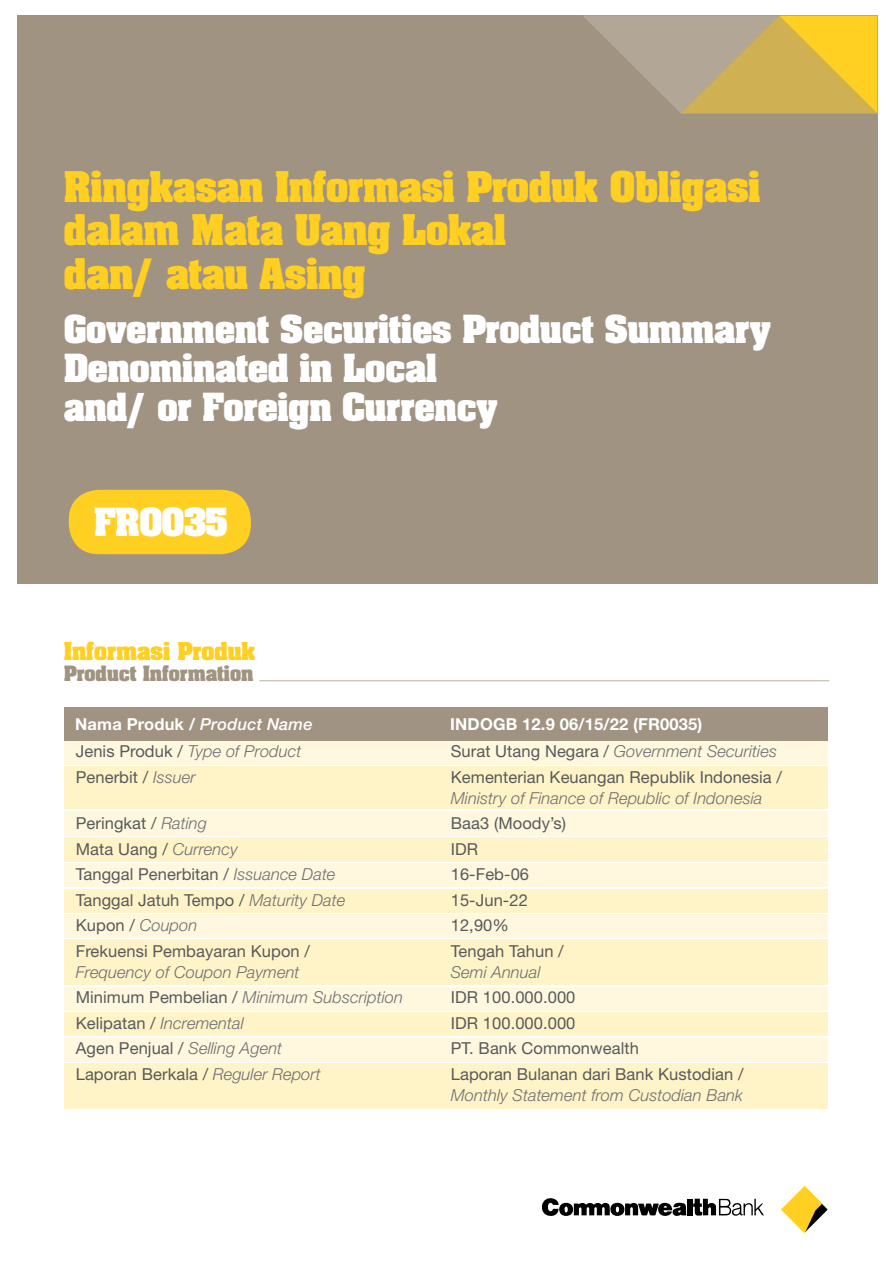
<style>
.page{position:relative;width:893px;height:1263px;background:#fff}
.page>*{position:absolute;margin:0;border:0;box-sizing:border-box;transform-origin:0 0}
.t1{font:700 36px/43.5px "Aachen";letter-spacing:-.01em;color:#ffcf22}
.t2{font:700 33px/39px "Aachen";letter-spacing:-.01em;color:#fff}
.t3{font:700 21px "Aachen";color:#ffcf22}
.t4{font:700 18px "Aachen";color:#a09382}
.t5{font:16.5px "Helvetica Neue LT Std";letter-spacing:.005em;color:#58595b}
.t6{font:italic 300 16.5px "Helvetica Neue LT Std";letter-spacing:.005em;color:#6d6e71}
.t7{font:700 16.5px "Helvetica Neue LT Std";letter-spacing:.01em;color:#fff}
.s1{font-weight:500;font-style:italic}
.s2{font-weight:400;font-style:normal;color:#58595b}
.s3{font-weight:300;font-style:italic;color:#6d6e71}
</style>
<div class="page">
<div style="left:17px;top:16px;width:860px;height:568px;background:#a09382"></div>
<div style="left:69px;top:490px;width:182px;height:64px;background:#ffcf22;border-radius:30px"></div>
<div style="left:65px;top:740px;width:763px;height:25px;background:#fff7de"></div>
<div style="left:65px;top:811px;width:763px;height:25px;background:#fff7de"></div>
<div style="left:65px;top:863px;width:763px;height:24px;background:#fff7de"></div>
<div style="left:65px;top:986px;width:763px;height:24px;background:#fff7de"></div>
<div style="left:65px;top:914px;width:763px;height:24px;background:#fff7de"></div>
<div style="left:65px;top:1037px;width:763px;height:24px;background:#fff7de"></div>
<div style="left:65px;top:837px;width:763px;height:25px;background:#fff3c8"></div>
<div style="left:65px;top:888px;width:763px;height:24px;background:#fff3c8"></div>
<div style="left:65px;top:1012px;width:763px;height:24px;background:#fff3c8"></div>
<div style="left:65px;top:939px;width:763px;height:45px;background:#fff3c8"></div>
<div style="left:65px;top:1063px;width:763px;height:45px;background:#fff3c8"></div>
<div style="left:65px;top:767px;width:763px;height:42px;background:#fff3c8"></div>
<svg style="left:584px;top:16px;width:293px;height:98px"></svg>
<div style="left:65px;top:707px;width:763px;height:33px;background:#a09382"></div>
<svg style="left:542px;top:1198px;width:144px;height:18px"></svg>
<div style="left:687px;top:1199px;width:5px;height:16px;background:#000"></div>
<svg style="left:693px;top:1199px;width:71px;height:17px"></svg>
<svg style="left:781px;top:1186px;width:47px;height:48px"></svg>
<hr style="left:259px;top:680px;width:570px;height:1px;background:#bbb0a1">
<h1 class="t1" style="left:64px;top:163px;width:698px">Ringkasan Informasi Produk Obligasi dalam Mata Uang Lokal<br>dan/ atau Asing</h1>
<h2 class="t2" style="left:64px;top:308px;width:708px">Government Securities Product Summary<br>Denominated in Local<br>and/ or Foreign Currency</h2>
<h2 class="t2" style="left:94px;top:502px;width:135px">FR0035</h2>
<p class="t3" style="left:64px;top:635px;width:193px">Informasi Produk</p>
<p class="t4" style="left:64px;top:660px;width:191px">Product Information</p>
<p class="t7" style="left:75px;top:714px;width:239px">Nama Produk / <span class="s1">Product Name</span></p>
<p class="t7" style="left:450px;top:714px;width:254px">INDOGB 12.9 06/15/22 (FR0035)</p>
<p class="t6" style="left:76px;top:741px;width:227px"><span class="s2">Jenis Produk /</span> Type of Product</p>
<p class="t6" style="left:451px;top:741px;width:328px"><span class="s2">Surat Utang Negara /</span> Government Securities</p>
<p class="t5" style="left:76px;top:767px;width:121px">Penerbit / <span class="s3">Issuer</span></p>
<p class="t5" style="left:451px;top:767px;width:333px">Kementerian Keuangan Republik Indonesia /</p>
<p class="t6" style="left:451px;top:788px;width:313px">Ministry of Finance of Republic of Indonesia</p>
<p class="t5" style="left:76px;top:813px;width:133px">Peringkat / <span class="s3">Rating</span></p>
<p class="t5" style="left:451px;top:813px;width:117px">Baa3 (Moody’s)</p>
<p class="t5" style="left:76px;top:839px;width:164px">Mata Uang / <span class="s3">Currency</span></p>
<p class="t5" style="left:451px;top:839px;width:29px">IDR</p>
<p class="t5" style="left:76px;top:864px;width:261px">Tanggal Penerbitan / <span class="s3">Issuance Date</span></p>
<p class="t5" style="left:451px;top:864px;width:80px">16-Feb-06</p>
<p class="t5" style="left:76px;top:890px;width:271px">Tanggal Jatuh Tempo / <span class="s3">Maturity Date</span></p>
<p class="t5" style="left:451px;top:890px;width:79px">15-Jun-22</p>
<p class="t5" style="left:76px;top:915px;width:123px">Kupon / <span class="s3">Coupon</span></p>
<p class="t5" style="left:451px;top:915px;width:60px">12,90%</p>
<p class="t5" style="left:76px;top:941px;width:236px">Frekuensi Pembayaran Kupon /</p>
<p class="t5" style="left:451px;top:941px;width:114px">Tengah Tahun /</p>
<p class="t6" style="left:76px;top:962px;width:225px">Frequency of Coupon Payment</p>
<p class="t6" style="left:451px;top:962px;width:91px">Semi Annual</p>
<p class="t6" style="left:76px;top:987px;width:329px"><span class="s2">Minimum Pembelian /</span> Minimum Subscription</p>
<p class="t5" style="left:451px;top:987px;width:126px">IDR 100.000.000</p>
<p class="t6" style="left:76px;top:1013px;width:170px"><span class="s2">Kelipatan /</span> Incremental</p>
<p class="t5" style="left:451px;top:1013px;width:126px">IDR 100.000.000</p>
<p class="t5" style="left:76px;top:1038px;width:208px">Agen Penjual / <span class="s3">Selling Agent</span></p>
<p class="t5" style="left:451px;top:1038px;width:190px">PT. Bank Commonwealth</p>
<p class="t5" style="left:76px;top:1064px;width:246px">Laporan Berkala / <span class="s3">Reguler Report</span></p>
<p class="t5" style="left:451px;top:1064px;width:294px">Laporan Bulanan dari Bank Kustodian /</p>
<p class="t6" style="left:451px;top:1085px;width:294px">Monthly Statement from Custodian Bank</p>
</div>
